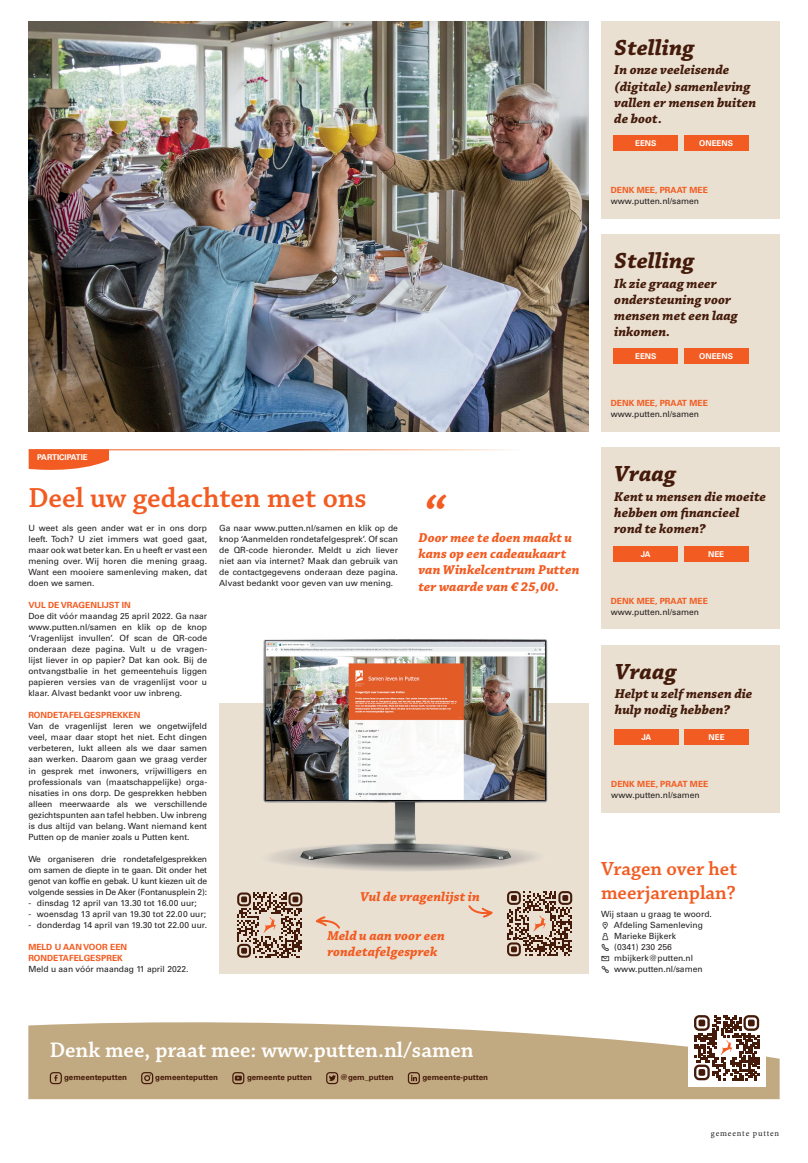
<style>
.page{position:relative;width:808px;height:1163px;background:#fff}
.page>*{position:absolute;margin:0;border:0;box-sizing:border-box;transform-origin:0 0}
.t1{font:45px "Chaparral Pro Bold It Capt";color:#f25b21}
.t2{font:600 29px "Chaparral Pro";color:#f25b21}
.t3{font:23px "Chaparral Pro Bold It Capt";color:#441b0a}
.t4{font:600 22.2px "Chaparral Pro";color:#fff}
.t5{font:600 20px/24px "Chaparral Pro";color:#f25b21}
.t6{font:13.5px/16.2px "Chaparral Pro Bold It Capt";color:#441b0a}
.t7{font:13.5px/16.2px "Chaparral Pro Bold It Capt";color:#f25b21}
.t8{font:8.5px/11px "Univers LT Std Putten";color:#231f20;text-align:justify}
.t9{font:700 8.5px/11px "Univers LT Std";color:#f25b21}
.t10{font:8.5px "Minion Pro";letter-spacing:.095em;color:#231f20}
.t11{font:700 8px "Univers LT Std";color:#441b0a}
.t12{font:700 8px "Univers LT Std";color:#fff}
</style>
<div class="page">
<div style="left:219px;top:703px;width:370px;height:271px;background:#eae0d1"></div>
<svg style="left:29px;top:449px;width:80px;height:21px;background:#f36d3a"></svg>
<svg style="left:28px;top:1022px;width:752px;height:76px;background:#c7b18d"></svg>
<svg style="left:50px;top:1071px;width:12px;height:12px"></svg>
<svg style="left:326px;top:1071px;width:12px;height:12px"></svg>
<svg style="left:408px;top:1071px;width:12px;height:12px"></svg>
<svg style="left:141px;top:1071px;width:12px;height:12px"></svg>
<svg style="left:232px;top:1071px;width:12px;height:12px"></svg>
<div style="left:688px;top:1008px;width:77px;height:78px;background:#fff"></div>
<svg style="left:694px;top:1015px;width:65px;height:65px"></svg>
<svg style="left:237px;top:892px;width:65px;height:65px"></svg>
<svg style="left:507px;top:891px;width:65px;height:65px"></svg>
<img style="left:28px;top:22px;width:561px;height:409px">
<img style="left:263px;top:639px;width:285px;height:232px">
<svg style="left:468px;top:905px;width:25px;height:13px"></svg>
<svg style="left:315px;top:916px;width:25px;height:13px"></svg>
<div style="left:601px;top:644px;width:179px;height:168px;background:#eae0d1"></div>
<div style="left:614px;top:729px;width:65px;height:15px;background:#f25b21"></div>
<div style="left:684px;top:729px;width:65px;height:15px;background:#f25b21"></div>
<div style="left:601px;top:234px;width:179px;height:197px;background:#eae0d1"></div>
<div style="left:613px;top:349px;width:65px;height:15px;background:#f25b21"></div>
<div style="left:684px;top:349px;width:64px;height:15px;background:#f25b21"></div>
<div style="left:601px;top:21px;width:179px;height:197px;background:#eae0d1"></div>
<div style="left:613px;top:136px;width:65px;height:15px;background:#f25b21"></div>
<div style="left:684px;top:136px;width:64px;height:15px;background:#f25b21"></div>
<div style="left:601px;top:447px;width:179px;height:182px;background:#eae0d1"></div>
<div style="left:613px;top:546px;width:65px;height:15px;background:#f25b21"></div>
<div style="left:684px;top:546px;width:64px;height:15px;background:#f25b21"></div>
<p class="t12" style="left:37px;top:452px;width:52px">PARTICIPATIE</p>
<h2 class="t2" style="left:28px;top:481px;width:340px">Deel uw gedachten met ons</h2>
<p class="t8" style="left:28px;top:523px;width:180px">U weet als geen ander wat er in ons dorp leeft. Toch? U ziet immers wat goed gaat, maar ook wat beter kan. En u heeft er vast een mening over. Wij horen die mening graag.<br>Want een mooiere samenleving maken, dat doen we samen.</p>
<p class="t9" style="left:28px;top:600px;width:104px">VUL DE VRAGENLIJST IN</p>
<p class="t8" style="left:28px;top:611px;width:180px">Doe dit vóór maandag 25 april 2022. Ga naar www.putten.nl/samen en klik op de knop ‘Vragenlijst invullen’. Of scan de QR-code onderaan deze pagina. Vult u de vragen&shy;lijst liever in op papier? Dat kan ook. Bij de ontvangstbalie in het gemeentehuis liggen papieren versies van de vragenlijst voor u klaar. Alvast bedankt voor uw inbreng.</p>
<p class="t9" style="left:28px;top:710px;width:113px">RONDETAFELGESPREKKEN</p>
<p class="t8" style="left:28px;top:721px;width:180px">Van de vragenlijst leren we ongetwijfeld veel, maar daar stopt het niet. Echt dingen verbeteren, lukt alleen als we daar samen aan werken. Daarom gaan we graag verder in gesprek met inwoners, vrijwilligers en professionals van (maatschappelijke) orga&shy;nisaties in ons dorp. De gesprekken hebben alleen meerwaarde als we verschillende gezichtspunten aan tafel hebben. Uw inbreng is dus altijd van belang. Want niemand kent Putten op de manier zoals u Putten kent.</p>
<p class="t8" style="left:28px;top:853px;width:180px">We organiseren drie rondetafelgesprekken om samen de diepte in te gaan. Dit onder het genot van koffie en gebak. U kunt kiezen uit de volgende sessies in De Aker (Fontanusplein 2):</p>
<p class="t8" style="left:28px;top:896px;width:170px">- dinsdag 12 april van 13.30 tot 16.00 uur;</p>
<p class="t8" style="left:28px;top:907px;width:179px">- woensdag 13 april van 19.30 tot 22.00 uur;</p>
<p class="t8" style="left:28px;top:918px;width:180px">- donderdag 14 april van 19.30 tot 22.00 uur.</p>
<p class="t9" style="left:28px;top:941px;width:100px">MELD U AAN VOOR EEN<br>RONDETAFELGESPREK</p>
<p class="t8" style="left:28px;top:962px;width:162px">Meld u aan vóór maandag 11 april 2022.</p>
<h1 class="t1" style="left:424px;top:484px;width:23px">“</h1>
<h3 class="t7" style="left:418px;top:530px;width:162px">Door mee te doen maakt u kans op een cadeaukaart van Winkelcentrum Putten ter waarde van € 25,00.</h3>
<p class="t8" style="left:219px;top:522px;width:180px">Ga naar www.putten.nl/samen en klik op de knop ‘Aanmelden rondetafelgesprek’. Of scan de QR-code hieronder. Meldt u zich liever niet aan via internet? Maak dan gebruik van de contactgegevens onderaan deze pagina.<br>Alvast bedankt voor geven van uw mening.</p>
<h3 class="t7" style="left:360px;top:888px;width:121px">Vul de vragenlijst in</h3>
<h3 class="t7" style="left:327px;top:927px;width:119px">Meld u aan voor een rondetafelgesprek</h3>
<h3 class="t3" style="left:614px;top:34px;width:82px">Stelling</h3>
<h3 class="t6" style="left:614px;top:62px;width:143px">In onze veeleisende (digitale) samenleving vallen er mensen buiten de boot.</h3>
<p class="t12" style="left:635px;top:139px;width:23px">EENS</p>
<p class="t12" style="left:699px;top:139px;width:35px">ONEENS</p>
<p class="t9" style="left:611px;top:185px;width:99px">DENK MEE, PRAAT MEE</p>
<p class="t8" style="left:611px;top:196px;width:90px">www.putten.nl/samen</p>
<h3 class="t3" style="left:614px;top:247px;width:82px">Stelling</h3>
<h3 class="t6" style="left:614px;top:275px;width:125px">Ik zie graag meer ondersteuning voor mensen met een laag inkomen.</h3>
<p class="t12" style="left:635px;top:351px;width:23px">EENS</p>
<p class="t12" style="left:699px;top:351px;width:35px">ONEENS</p>
<p class="t9" style="left:611px;top:398px;width:99px">DENK MEE, PRAAT MEE</p>
<p class="t8" style="left:611px;top:409px;width:90px">www.putten.nl/samen</p>
<h3 class="t3" style="left:614px;top:460px;width:64px">Vraag</h3>
<h3 class="t6" style="left:614px;top:488px;width:153px">Kent u mensen die moeite hebben om financieel rond te komen?</h3>
<p class="t12" style="left:641px;top:549px;width:11px">JA</p>
<p class="t12" style="left:708px;top:549px;width:17px">NEE</p>
<p class="t9" style="left:611px;top:595px;width:99px">DENK MEE, PRAAT MEE</p>
<p class="t8" style="left:611px;top:606px;width:90px">www.putten.nl/samen</p>
<h3 class="t3" style="left:615px;top:657px;width:64px">Vraag</h3>
<h3 class="t6" style="left:615px;top:686px;width:139px">Helpt u zelf mensen die hulp nodig hebben?</h3>
<p class="t12" style="left:641px;top:732px;width:11px">JA</p>
<p class="t12" style="left:709px;top:732px;width:17px">NEE</p>
<p class="t9" style="left:611px;top:778px;width:99px">DENK MEE, PRAAT MEE</p>
<p class="t8" style="left:611px;top:789px;width:90px">www.putten.nl/samen</p>
<h3 class="t5" style="left:601px;top:856px;width:138px">Vragen over het meerjarenplan?</h3>
<p class="t8" style="left:601px;top:908px;width:112px;text-align:left">Wij staan u graag te woord. ā Afdeling Samenleving ą Marieke Bijkerk<br>ă (0341) 230 256<br>Ă mbijkerk@putten.nl<br>Ā www.putten.nl/samen</p>
<h3 class="t4" style="left:50px;top:1037px;width:425px">Denk mee, praat mee: www.putten.nl/samen</h3>
<p class="t11" style="left:155px;top:1072px;width:64px">gemeenteputten</p>
<p class="t11" style="left:247px;top:1072px;width:67px">gemeente putten</p>
<p class="t11" style="left:64px;top:1072px;width:64px">gemeenteputten</p>
<p class="t11" style="left:340px;top:1072px;width:55px">@gem_putten</p>
<p class="t11" style="left:423px;top:1072px;width:67px">gemeente-putten</p>
<p class="t10" style="left:711px;top:1127px;width:70px">gemeente putten</p>
</div>
